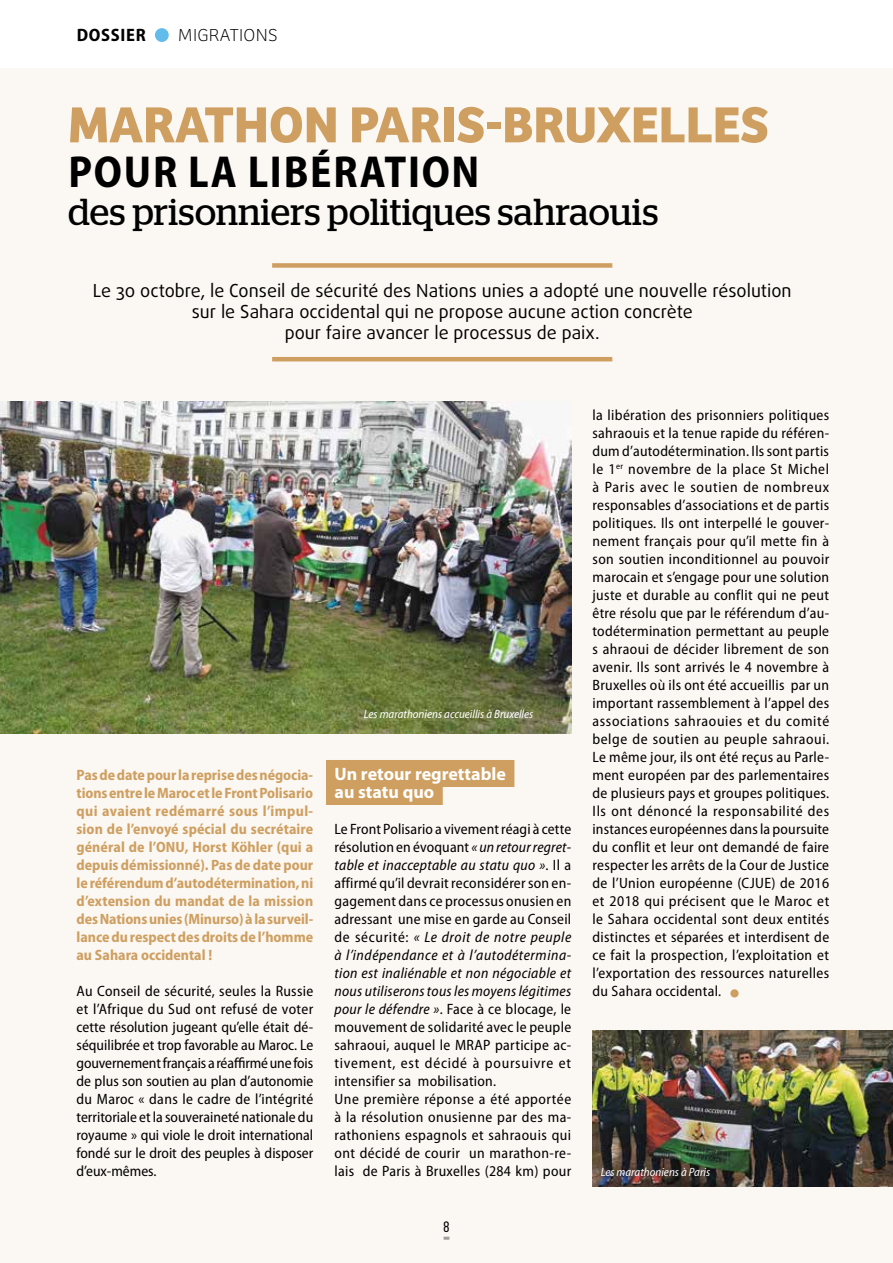
<style>
.page{position:relative;width:893px;height:1263px;background:#fff}
.page>*{position:absolute;margin:0;border:0;box-sizing:border-box;transform-origin:0 0}
.t1{font:700 52.5px "Bree";color:#ce9f60}
.t2{font:700 semi-condensed 45px "Myriad Pro";letter-spacing:.04em;color:#000}
.t3{font:37.5px "Stag";letter-spacing:.01em;color:#000}
.t4{font:18px/21px "Daxline Pro";color:#000;text-align:center}
.t5{font:700 18px/18px "Myriad Pro";color:#fff}
.t6{font:100 18px "Bree";letter-spacing:.02em;color:#000}
.t7{font:700 semi-condensed 18px "Myriad Pro";letter-spacing:.04em;color:#000}
.t8{font:semi-condensed 15px/18px "Myriad Pro";letter-spacing:.02em;color:#000;text-align:justify}
.t9{font:700 semi-condensed 15px/18px "Myriad Pro";color:#ce9f60;text-align:justify}
.t10{font:15px "Bebas Neue";color:#000}
.t11{font:italic semi-condensed 12px "Myriad Pro";color:#fff}
.s1{font-style:italic}
</style>
<div class="page">
<div style="left:155px;top:28px;width:14px;height:14px;background:#61bbeb;border-radius:50%"></div>
<div style="left:0;top:68px;width:893px;height:1195px;background:#fbf7f2"></div>
<div style="left:326px;top:760px;width:188px;height:27px;background:#ce9f60"></div>
<div style="left:326px;top:778px;width:117px;height:27px;background:#ce9f60"></div>
<div style="left:730px;top:989px;width:9px;height:8px;background:#ce9f60;border-radius:50%"></div>
<div style="left:272px;top:263px;width:340px;height:5px;background:#ce9f60"></div>
<hr style="left:272px;top:357px;width:340px;height:4px;background:#ce9f60">
<img style="left:0;top:402px;width:571px;height:331px">
<img style="left:592px;top:1030px;width:301px;height:156px">
<svg style="left:444px;top:1237px;width:5px;height:3px"></svg>
<p class="t7" style="left:77px;top:23px;width:71px">DOSSIER</p>
<p class="t6" style="left:178px;top:25px;width:102px">MIGRATIONS</p>
<h1 class="t1" style="left:68px;top:93px;width:702px">MARATHON PARIS-BRUXELLES</h1>
<h2 class="t2" style="left:68px;top:143px;width:412px">POUR LA LIBÉRATION</h2>
<h3 class="t3" style="left:68px;top:190px;width:592px">des prisonniers politiques sahraouis</h3>
<p class="t4" style="left:93px;top:280px;width:700px">Le 30 octobre, le Conseil de sécurité des Nations unies a adopté une nouvelle résolution sur le Sahara occidental qui ne propose aucune action concrète<br>pour faire avancer le processus de paix.</p>
<p class="t9" style="left:77px;top:765px;width:238px">Pas de date pour la reprise des négocia&shy;tions entre le Maroc et le Front Polisario qui avaient redémarré sous l’impul&shy;sion de l’envoyé spécial du secrétaire général de l’ONU, Horst Köhler (qui a depuis démissionné). Pas de date pour le référendum d’autodétermination, ni d’extension du mandat de la mission des Nations unies (Minurso) à la surveil&shy;lance du respect des droits de l’homme au Sahara occidental !</p>
<p class="t8" style="left:77px;top:982px;width:238px">Au Conseil de sécurité, seules la Russie et l’Afrique du Sud ont refusé de voter cette résolution jugeant qu’elle était dé&shy;séquilibrée et trop favorable au Maroc. Le gouvernement français a réaffirmé une fois de plus son soutien au plan d’autonomie du Maroc « dans le cadre de l’intégrité territoriale et la souveraineté nationale du royaume » qui viole le droit international fondé sur le droit des peuples à disposer d’eux-mêmes.</p>
<p class="t11" style="left:364px;top:708px;width:171px">Les marathoniens accueillis à Bruxelles</p>
<p class="t5" style="left:334px;top:764px;width:173px">Un retour regrettable au statu quo</p>
<p class="t8" style="left:334px;top:820px;width:238px;text-align:left">Le Front Polisario a vivement réagi à cette résolution en évoquant <span class="s1">« un retour regret&shy;table et inacceptable au statu quo »</span>. Il a affirmé qu’il devrait reconsidérer son en&shy;gagement dans ce processus onusien en adressant une mise en garde au Conseil de sécurité: <span class="s1">« Le droit de notre peuple à l’indépendance et à l’autodétermina&shy;tion est inaliénable et non négociable et nous utiliserons tous les moyens légitimes pour le défendre »</span>. Face à ce blocage, le mouvement de solidarité avec le peuple sahraoui, auquel le MRAP participe ac&shy;tivement, est décidé à poursuivre et intensifier sa mobilisation.<br>Une première réponse a été apportée à la résolution onusienne par des ma&shy;rathoniens espagnols et sahraouis qui ont décidé de courir un marathon-re&shy;lais de Paris à Bruxelles (284 km) pour</p>
<p class="t10" style="left:444px;top:1219px;width:7px">8</p>
<p class="t8" style="left:592px;top:406px;width:238px">la libération des prisonniers politiques sahraouis et la tenue rapide du référen&shy;dum d’autodétermination. Ils sont partis le 1<sup>er</sup> novembre de la place St Michel à Paris avec le soutien de nombreux responsables d’associations et de partis politiques. Ils ont interpellé le gouver&shy;nement français pour qu’il mette fin à son soutien inconditionnel au pouvoir marocain et s’engage pour une solution juste et durable au conflit qui ne peut être résolu que par le référendum d’au&shy;todétermination permettant au peuple s ahraoui de décider librement de son avenir. Ils sont arrivés le 4 novembre à Bruxelles où ils ont été accueillis par un important rassemblement à l’appel des associations sahraouies et du comité belge de soutien au peuple sahraoui.<br>Le même jour, ils ont été reçus au Parle&shy;ment européen par des parlementaires de plusieurs pays et groupes politiques.<br>Ils ont dénoncé la responsabilité des instances européennes dans la poursuite du conflit et leur ont demandé de faire respecter les arrêts de la Cour de Justice de l’Union européenne (CJUE) de 2016 et 2018 qui précisent que le Maroc et le Sahara occidental sont deux entités distinctes et séparées et interdisent de ce fait la prospection, l’exploitation et l’exportation des ressources naturelles du Sahara occidental.</p>
<p class="t11" style="left:601px;top:1166px;width:111px">Les marathoniens à Paris</p>
</div>
